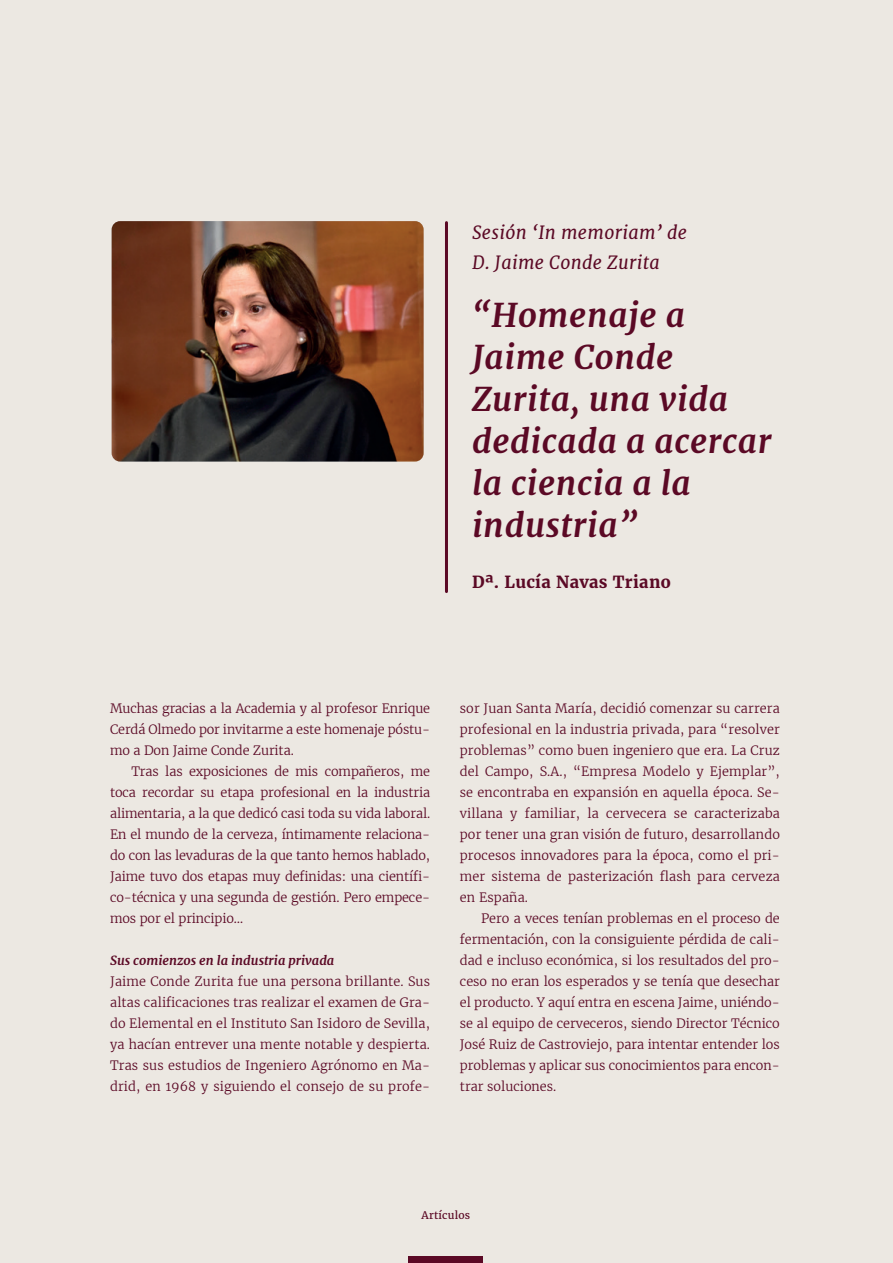
<style>
.page{position:relative;width:893px;height:1263px;background:#ece8e2}
.page>*{position:absolute;margin:0;border:0;box-sizing:border-box;transform-origin:0 0}
.t1{font:italic 700 33px/42px "Merriweather";letter-spacing:.02em;color:#5b0925}
.t2{font:italic 18px/30px "Merriweather";letter-spacing:.02em;color:#5b0925}
.t3{font:700 16.5px "Merriweather";letter-spacing:.02em;color:#5b0925}
.t4{font:300 12.75px/21px "Merriweather";color:#5b0925;text-align:justify}
.t5{font:italic 700 12.75px "Merriweather";color:#5b0925}
.t6{font:10.5px "Merriweather";letter-spacing:.02em;color:#5b0925}
</style>
<div class="page">
<div style="left:408px;top:1257px;width:75px;height:6px;background:#5b0925"></div>
<hr style="left:445px;top:223px;width:3px;height:369px;background:#5b0925">
<img style="left:112px;top:221px;width:312px;height:241px">
<h2 class="t2" style="left:472px;top:217px;width:217px">Sesión ‘In memoriam’ de<br>D. Jaime Conde Zurita</h2>
<h1 class="t1" style="left:472px;top:294px;width:301px">“Homenaje a<br>Jaime Conde<br>Zurita, una vida dedicada a acercar la ciencia a la industria”</h1>
<p class="t3" style="left:472px;top:571px;width:200px">Dª. Lucía Navas Triano</p>
<p class="t4" style="left:110px;top:697px;width:322px">Muchas gracias a la Academia y al profesor Enrique Cerdá Olmedo por invitarme a este homenaje póstu&shy;mo a Don Jaime Conde Zurita.</p>
<p class="t4" style="left:110px;top:760px;width:322px;text-indent:21px">Tras las exposiciones de mis compañeros, me toca recordar su etapa profesional en la industria alimentaria, a la que dedicó casi toda su vida laboral.<br>En el mundo de la cerveza, íntimamente relaciona&shy;do con las levaduras de la que tanto hemos hablado, Jaime tuvo dos etapas muy definidas: una científi&shy;co-técnica y una segunda de gestión. Pero empece&shy;mos por el principio…</p>
<p class="t5" style="left:110px;top:951px;width:226px">Sus comienzos en la industria privada</p>
<p class="t4" style="left:110px;top:970px;width:322px">Jaime Conde Zurita fue una persona brillante. Sus altas calificaciones tras realizar el examen de Gra&shy;do Elemental en el Instituto San Isidoro de Sevilla, ya hacían entrever una mente notable y despierta.<br>Tras sus estudios de Ingeniero Agrónomo en Ma&shy;drid, en 1968 y siguiendo el consejo de su profe-</p>
<p class="t4" style="left:460px;top:697px;width:322px">sor Juan Santa María, decidió comenzar su carrera profesional en la industria privada, para “resolver problemas” como buen ingeniero que era. La Cruz del Campo, S.A., “Empresa Modelo y Ejemplar”, se encontraba en expansión en aquella época. Se&shy;villana y familiar, la cervecera se caracterizaba por tener una gran visión de futuro, desarrollando procesos innovadores para la época, como el pri&shy;mer sistema de pasterización flash para cerveza en España.</p>
<p class="t4" style="left:460px;top:907px;width:321px;text-indent:21px">Pero a veces tenían problemas en el proceso de fermentación, con la consiguiente pérdida de cali&shy;dad e incluso económica, si los resultados del pro&shy;ceso no eran los esperados y se tenía que desechar el producto. Y aquí entra en escena Jaime, uniéndo&shy;se al equipo de cerveceros, siendo Director Técnico José Ruiz de Castroviejo, para intentar entender los problemas y aplicar sus conocimientos para encon&shy;trar soluciones.</p>
<p class="t6" style="left:422px;top:1208px;width:50px">Artículos</p>
</div>
